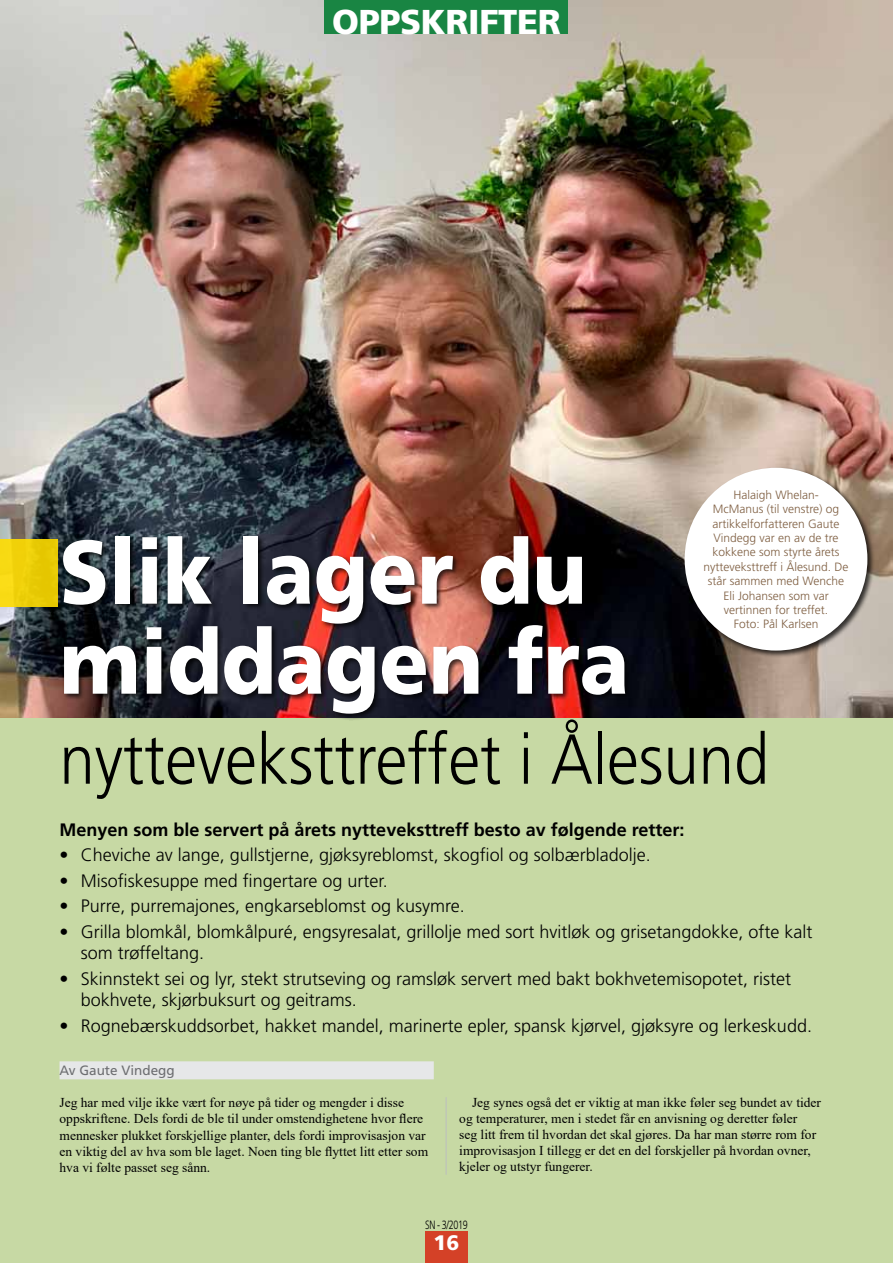
<style>
.page{position:relative;width:893px;height:1263px;background:#fff}
.page>*{position:absolute;margin:0;border:0;box-sizing:border-box;transform-origin:0 0}
.t1{font:900 90px/90px "Frutiger LT Std";color:#fff;scale:.9 1}
.t2{font:300 70.5px "Frutiger LT Std";color:#000;scale:.9 1}
.t3{font:900 34.5px "Frutiger LT Std";letter-spacing:-.01em;color:#fff}
.t4{font:900 21px "Frutiger LT Std";color:#fff}
.t5{font:300 18px/21.6px "Frutiger LT Std";color:#000}
.t6{font:700 18px "Frutiger LT Std";color:#000}
.t7{font:13.5px/16.2px "Times New Roman";color:#000}
.t8{font:13.5px "Frutiger LT Std";color:#6d6e71}
.t9{font:300 12px/14.4px "Frutiger LT Std";color:#7f5f42;text-align:center}
.t10{font:300 12px "Frutiger LT Std";letter-spacing:-.04em;color:#000;scale:.75 1}
</style>
<div class="page">
<div style="left:0;top:718px;width:893px;height:545px;background:#c7d9a4"></div>
<img style="left:0;top:0;width:893px;height:718px">
<div style="left:62px;top:535px;width:570px;height:186px;background:#000;opacity:.75"></div>
<hr style="left:446px;top:1097px;width:1px;height:78px;background:#bcbec0">
<div style="left:325px;top:0;width:243px;height:34px;background:#198543"></div>
<div style="left:60px;top:1061px;width:374px;height:18px;background:#e6e7e8"></div>
<div style="left:683px;top:466px;width:192px;height:192px;background:#000;opacity:.75"></div>
<div style="left:685px;top:468px;width:182px;height:183px;background:#fff;border-radius:50%"></div>
<div style="left:425px;top:1231px;width:43px;height:32px;background:#d44127"></div>
<div style="left:0;top:539px;width:58px;height:67px;background:linear-gradient(to right,#f9da14,#e3c500)"></div>
<h3 class="t3" style="left:332px;top:1px;width:230px">OPPSKRIFTER</h3>
<p class="t9" style="left:704px;top:487px;width:146px">Halaigh Whelan-<br>McManus (til venstre) og artikkelforfatteren Gaute<br>Vindegg var en av de tre kokkene som styrte årets nytteveksttreff i Ålesund. De står sammen med Wenche<br>Eli Johansen som var vertinnen for treffet.<br>Foto: Pål Karlsen</p>
<h1 class="t1" style="left:60px;top:527px;width:727px">Tryllem toden «sekvensering»</h1>
<h2 class="t2" style="left:60px;top:719px;width:790px">nytteveksttreffet i Ålesund</h2>
<h1 class="t1" style="left:60px;top:527px;width:634px">Slik lager du middagen fra</h1>
<h3 class="t6" style="left:60px;top:819px;width:626px">Menyen som ble servert på årets nytteveksttreff besto av følgende retter:</h3>
<h3 class="t5" style="left:60px;top:844px;width:593px">• Cheviche av lange, gullstjerne, gjøksyreblomst, skogfiol og solbærbladolje.</h3>
<h3 class="t5" style="left:60px;top:870px;width:330px">• Misofiskesuppe med fingertare og urter.</h3>
<h3 class="t5" style="left:60px;top:895px;width:407px">• Purre, purremajones, engkarseblomst og kusymre.</h3>
<h3 class="t5" style="left:81px;top:921px;width:733px;text-indent:-21px">• Grilla blomkål, blomkålpuré, engsyresalat, grillolje med sort hvitløk og grisetangdokke, ofte kalt som trøffeltang.</h3>
<h3 class="t5" style="left:81px;top:968px;width:712px;text-indent:-21px">• Skinnstekt sei og lyr, stekt strutseving og ramsløk servert med bakt bokhvetemisopotet, ristet bokhvete, skjørbuksurt og geitrams.</h3>
<h3 class="t5" style="left:60px;top:1015px;width:754px">• Rognebærskuddsorbet, hakket mandel, marinerte epler, spansk kjørvel, gjøksyre og lerkeskudd.</h3>
<p class="t8" style="left:60px;top:1062px;width:117px">Av Gaute Vindegg</p>
<p class="t7" style="left:60px;top:1094px;width:370px">Jeg har med vilje ikke vært for nøye på tider og mengder i disse oppskriftene. Dels fordi de ble til under omstendighetene hvor flere mennesker plukket forskjellige planter, dels fordi improvisasjon var en viktig del av hva som ble laget. Noen ting ble flyttet litt etter som hva vi følte passet seg sånn.</p>
<p class="t7" style="left:459px;top:1093px;width:363px;text-indent:13px">Jeg synes også det er viktig at man ikke føler seg bundet av tider og temperaturer, men i stedet får en anvisning og deretter føler<br>seg litt frem til hvordan det skal gjøres. Da har man større rom for improvisasjon I tillegg er det en del forskjeller på hvordan ovner, kjeler og utstyr fungerer.</p>
<p class="t10" style="left:425px;top:1218px;width:58px">SN - 3/2019</p>
<h3 class="t4" style="left:434px;top:1230px;width:27px">16</h3>
</div>
